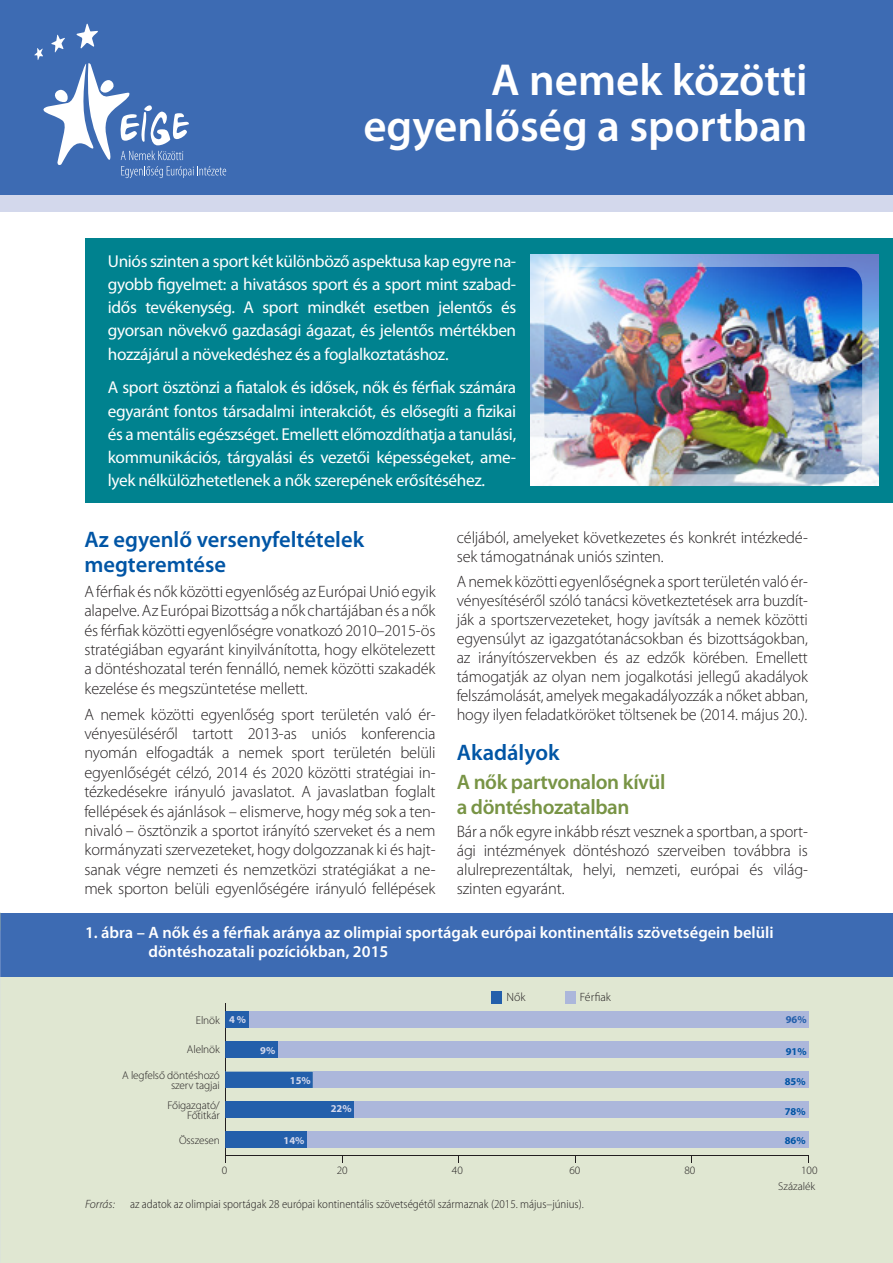
<style>
.page{position:relative;width:893px;height:1263px;background:#fff}
.page>*{position:absolute;margin:0;border:0;box-sizing:border-box;transform-origin:0 0}
.Title_0{font:600 45px/46.5px "Myriad Pro";color:#fff;text-align:right}
.Title_1{font:600 22.5px/24.6px "Myriad Pro";color:#0155a5}
.Title_2{font:600 21px/24.3px "Myriad Pro";letter-spacing:-.02em;color:#789445}
.Box_text{font:17.25px/23.1px "Myriad Pro";letter-spacing:-.02em;color:#fff;text-align:justify}
.Body_text{font:300 16.5px/19.4px "Myriad Pro";letter-spacing:-.01em;color:#231f20;text-align:justify}
.Figure_title{font:600 16.5px/19.5px "Myriad Pro";color:#fff}
.Source{font:300 semi-condensed 12px "Myriad Pro";color:#231f20}
.t1{font:300 12px "Myriad Pro";color:#231f20}
.Source-2{font:italic 300 12px "Myriad Pro";color:#231f20}
.Figure_text{font:300 11.25px/10.5px "Myriad Pro";letter-spacing:-.01em;color:#231f20;text-align:right}
.t2{font:700 10.5px "Myriad Pro";color:#d3d8ec}
.t3{font:700 10.5px "Myriad Pro";color:#0155a5}
.t4{font:700 10.5px "Myriad Pro";color:#235fab}
</style>
<div class="page">
<div style="left:0;top:0;width:893px;height:210px;background:#3d6bb3"></div>
<svg style="left:34px;top:24px;width:193px;height:154px"></svg>
<div style="left:0;top:195px;width:893px;height:16px;background:#d3d8ec"></div>
<div style="left:85px;top:238px;width:808px;height:264px;background:#00828f"></div>
<img style="left:531px;top:255px;width:348px;height:231px">
<img style="left:544px;top:267px;width:318px;height:207px">
<div style="left:0;top:922px;width:893px;height:341px;background:#e0e7d2"></div>
<hr style="left:226px;top:1155px;width:582px;height:1px;background:#231f20">
<hr style="left:225px;top:1004px;width:1px;height:159px;background:#231f20">
<div style="left:226px;top:1011px;width:23px;height:16px;background:#235fab"></div>
<div style="left:226px;top:1041px;width:52px;height:17px;background:#235fab"></div>
<svg style="left:225px;top:1071px;width:88px;height:17px"></svg>
<div style="left:226px;top:1101px;width:128px;height:16px;background:#235fab"></div>
<svg style="left:225px;top:1101px;width:1px;height:16px"></svg>
<div style="left:226px;top:1132px;width:81px;height:16px;background:#235fab"></div>
<div style="left:249px;top:1011px;width:560px;height:16px;background:#acb7db"></div>
<div style="left:278px;top:1041px;width:531px;height:17px;background:#acb7db"></div>
<div style="left:313px;top:1071px;width:495px;height:17px;background:#acb7db"></div>
<div style="left:354px;top:1101px;width:454px;height:16px;background:#acb7db"></div>
<div style="left:307px;top:1132px;width:501px;height:16px;background:#acb7db"></div>
<div style="left:491px;top:991px;width:10px;height:12px;background:#235fab"></div>
<div style="left:565px;top:991px;width:10px;height:12px;background:#acb7db"></div>
<div style="left:0;top:913px;width:893px;height:64px;background:#3d6bb3"></div>
<p class="Title_0" style="left:363px;top:57px;width:446px">A nemek közötti egyenlőség a sportban</p>
<p class="Box_text" style="left:108px;top:249px;width:410px">Uniós szinten a sport két különböző aspektusa kap egyre na&shy;gyobb figyelmet: a hivatásos sport és a sport mint szabad&shy;idős tevékenység. A sport mindkét esetben jelentős és gyorsan növekvő gazdasági ágazat, és jelentős mértékben hozzájárul a növekedéshez és a foglalkoztatáshoz.</p>
<p class="Box_text" style="left:108px;top:376px;width:410px">A sport ösztönzi a fiatalok és idősek, nők és férfiak számára egyaránt fontos társadalmi interakciót, és elősegíti a fizikai és a mentális egészséget. Emellett előmozdíthatja a tanulási, kommunikációs, tárgyalási és vezetői képességeket, ame&shy;lyek nélkülözhetetlenek a nők szerepének erősítéséhez.</p>
<p class="Body_text" style="left:457px;top:528px;width:353px">céljából, amelyeket következetes és konkrét intézkedé&shy;sek támogatnának uniós szinten.</p>
<p class="Body_text" style="left:457px;top:572px;width:353px">A nemek közötti egyenlőségnek a sport területén való ér&shy;vényesítéséről szóló tanácsi következtetések arra buzdít&shy;ják a sportszervezeteket, hogy javítsák a nemek közötti egyensúlyt az igazgatótanácsokban és bizottságokban, az irányítószervekben és az edzők körében. Emellett támogatják az olyan nem jogalkotási jellegű akadályok felszámolását, amelyek megakadályozzák a nőket abban, hogy ilyen feladatköröket töltsenek be (2014. május 20.).</p>
<p class="Title_1" style="left:457px;top:740px;width:104px">Akadályok</p>
<p class="Title_2" style="left:457px;top:770px;width:210px">A nők partvonalon kívül a döntéshozatalban</p>
<p class="Body_text" style="left:457px;top:822px;width:353px">Bár a nők egyre inkább részt vesznek a sportban, a sport&shy;ági intézmények döntéshozó szerveiben továbbra is alulreprezentáltak, helyi, nemzeti, európai és világ&shy;szinten egyaránt.</p>
<p class="Figure_title" style="left:148px;top:923px;width:627px;text-indent:-63px">1. ábra – A nők és a férfiak aránya az olimpiai sportágak európai kontinentális szövetségein belüli döntéshozatali pozíciókban, 2015</p>
<p class="Title_1" style="left:84px;top:528px;width:281px">Az egyenlő versenyfeltételek megteremtése</p>
<p class="Body_text" style="left:84px;top:582px;width:353px">A férfiak és nők közötti egyenlőség az Európai Unió egyik alapelve. Az Európai Bizottság a nők chartájában és a nők és férfiak közötti egyenlőségre vonatkozó 2010–2015-ös stratégiában egyaránt kinyilvánította, hogy elkötelezett a döntéshozatal terén fennálló, nemek közötti szakadék kezelése és megszüntetése mellett.</p>
<p class="Body_text" style="left:84px;top:705px;width:353px">A nemek közötti egyenlőség sport területén való ér&shy;vényesüléséről tartott 2013-as uniós konferencia nyomán elfogadták a nemek sport területén belüli egyenlőségét célzó, 2014 és 2020 közötti stratégiai in&shy;tézkedésekre irányuló javaslatot. A javaslatban foglalt fellépések és ajánlások – elismerve, hogy még sok a ten&shy;nivaló – ösztönzik a sportot irányító szerveket és a nem kormányzati szervezeteket, hogy dolgozzanak ki és hajt&shy;sanak végre nemzeti és nemzetközi stratégiákat a ne&shy;mek sporton belüli egyenlőségére irányuló fellépések</p>
<p class="Figure_text" style="left:196px;top:1015px;width:25px">Elnök</p>
<p class="Figure_text" style="left:187px;top:1044px;width:34px">Alelnök</p>
<p class="Figure_text" style="left:122px;top:1070px;width:99px">A legfelső döntéshozó szerv tagjai</p>
<p class="Figure_text" style="left:167px;top:1100px;width:54px">Főigazgató/<br>Főtitkár</p>
<p class="Figure_text" style="left:179px;top:1135px;width:42px">Összesen</p>
<p class="t2" style="left:229px;top:1013px;width:19px">4 %</p>
<p class="t2" style="left:260px;top:1043px;width:17px">9%</p>
<p class="t2" style="left:290px;top:1073px;width:22px">15%</p>
<p class="t2" style="left:284px;top:1133px;width:22px">14%</p>
<p class="t2" style="left:331px;top:1102px;width:22px">22%</p>
<p class="t1" style="left:506px;top:990px;width:21px">Nők</p>
<p class="t1" style="left:580px;top:990px;width:33px">Férfiak</p>
<p class="t4" style="left:786px;top:1013px;width:22px">96%</p>
<p class="t3" style="left:786px;top:1044px;width:22px">91%</p>
<p class="t3" style="left:785px;top:1074px;width:22px">85%</p>
<p class="t3" style="left:785px;top:1104px;width:22px">78%</p>
<p class="t3" style="left:785px;top:1134px;width:22px">86%</p>
<p class="Figure_text" style="left:222px;top:1165px;width:7px">0</p>
<p class="Figure_text" style="left:337px;top:1165px;width:12px">20</p>
<p class="Figure_text" style="left:452px;top:1165px;width:12px">40</p>
<p class="Figure_text" style="left:569px;top:1165px;width:12px">60</p>
<p class="Figure_text" style="left:684px;top:1165px;width:12px">80</p>
<p class="Figure_text" style="left:801px;top:1165px;width:18px">100</p>
<p class="Source-2" style="left:85px;top:1197px;width:31px">Forrás:</p>
<p class="Source" style="left:130px;top:1196px;width:455px">az adatok az olimpiai sportágak 28 európai kontinentális szövetségétől származnak (2015. május–június).</p>
<p class="Figure_text" style="left:778px;top:1181px;width:39px">Százalék</p>
</div>
